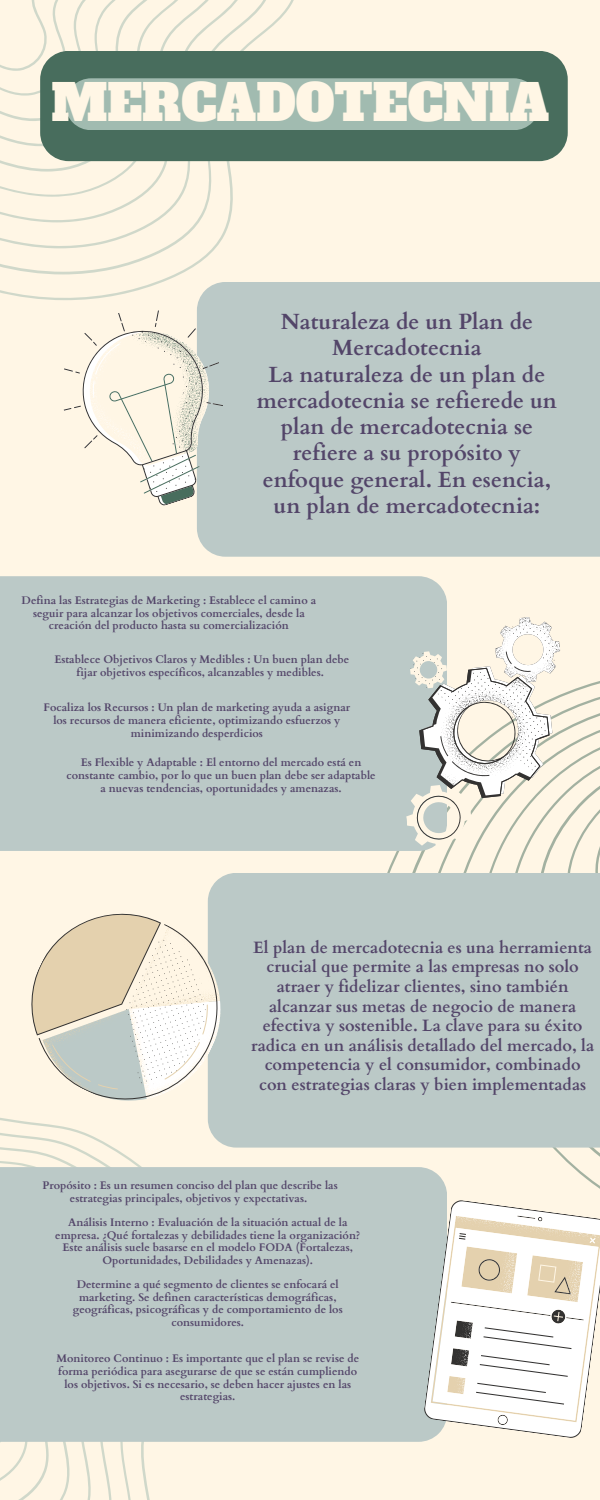
<style>
.page{position:relative;width:600px;height:1500px;background:#fff6e5}
.page>*{position:absolute;margin:0;border:0;box-sizing:border-box;transform-origin:0 0}
.t1{font:49px "Alfa Slab One";color:#fff6e5}
.t2{font:700 22px/26.2px "Cardo";color:#534569;text-align:center}
.t3{font:700 16.5px/19.6px "Cardo";color:#534569;text-align:center}
.t4{font:700 11px/12.8px "Cardo";color:#534569;text-align:center}
</style>
<div class="page">
<svg style="left:387px;top:681px;width:213px;height:508px"></svg>
<svg style="left:0;top:1130px;width:150px;height:370px"></svg>
<div style="left:210px;top:873px;width:390px;height:275px;background:#bbc9c7"></div>
<div style="left:0;top:1167px;width:447px;height:275px;background:#bbc9c7"></div>
<svg style="left:0;top:883px;width:248px;height:247px"></svg>
<svg style="left:423px;top:1199px;width:177px;height:240px;background:#ece9e2"></svg>
<div style="left:197px;top:282px;width:403px;height:275px;background:#bbc9c7"></div>
<div style="left:0;top:576px;width:447px;height:275px;background:#bbc9c7"></div>
<svg style="left:0;top:0;width:302px;height:301px"></svg>
<div style="left:40px;top:51px;width:528px;height:110px;background:#486d5d"></div>
<div style="left:65px;top:78px;width:475px;height:52px;background:#a1bbb0"></div>
<svg style="left:40px;top:288px;width:216px;height:238px"></svg>
<svg style="left:389px;top:614px;width:186px;height:239px"></svg>
<svg style="left:397px;top:615px;width:182px;height:227px"></svg>
<h1 class="t1" style="left:51px;top:70px;width:499px">MERCADOTECNIA</h1>
<p class="t2" style="left:257px;top:309px;width:302px">Naturaleza de un Plan de<br>Mercadotecnia<br>La naturaleza de un plan de mercadotecnia se refierede un plan de mercadotecnia se refiere a su propósito y enfoque general. En esencia, un plan de mercadotecnia:</p>
<h2 class="t4" style="left:22px;top:594px;width:296px">Defina las Estrategias de Marketing : Establece el camino a seguir para alcanzar los objetivos comerciales, desde la creación del producto hasta su comercialización</h2>
<p class="t4" style="left:54px;top:654px;width:296px">Establece Objetivos Claros y Medibles : Un buen plan debe fijar objetivos específicos, alcanzables y medibles.</p>
<p class="t4" style="left:44px;top:701px;width:308px">Focaliza los Recursos : Un plan de marketing ayuda a asignar los recursos de manera eficiente, optimizando esfuerzos y minimizando desperdicios</p>
<p class="t4" style="left:67px;top:756px;width:311px">Es Flexible y Adaptable : El entorno del mercado está en constante cambio, por lo que un buen plan debe ser adaptable a nuevas tendencias, oportunidades y amenazas.</p>
<p class="t3" style="left:251px;top:938px;width:345px">El plan de mercadotecnia es una herramienta crucial que permite a las empresas no solo atraer y fidelizar clientes, sino también alcanzar sus metas de negocio de manera efectiva y sostenible. La clave para su éxito radica en un análisis detallado del mercado, la competencia y el consumidor, combinado con estrategias claras y bien implementadas</p>
<p class="t4" style="left:42px;top:1179px;width:297px">Propósito : Es un resumen conciso del plan que describe las estrategias principales, objetivos y expectativas.</p>
<p class="t4" style="left:55px;top:1216px;width:307px">Análisis Interno : Evaluación de la situación actual de la empresa. ¿Qué fortalezas y debilidades tiene la organización?<br>Este análisis suele basarse en el modelo FODA (Fortalezas, Oportunidades, Debilidades y Amenazas).</p>
<p class="t4" style="left:73px;top:1278px;width:272px">Determine a qué segmento de clientes se enfocará el marketing. Se definen características demográficas, geográficas, psicográficas y de comportamiento de los consumidores.</p>
<h3 class="t4" style="left:56px;top:1352px;width:304px">Monitoreo Continuo : Es importante que el plan se revise de forma periódica para asegurarse de que se están cumpliendo los objetivos. Si es necesario, se deben hacer ajustes en las estrategias.</h3>
</div>
